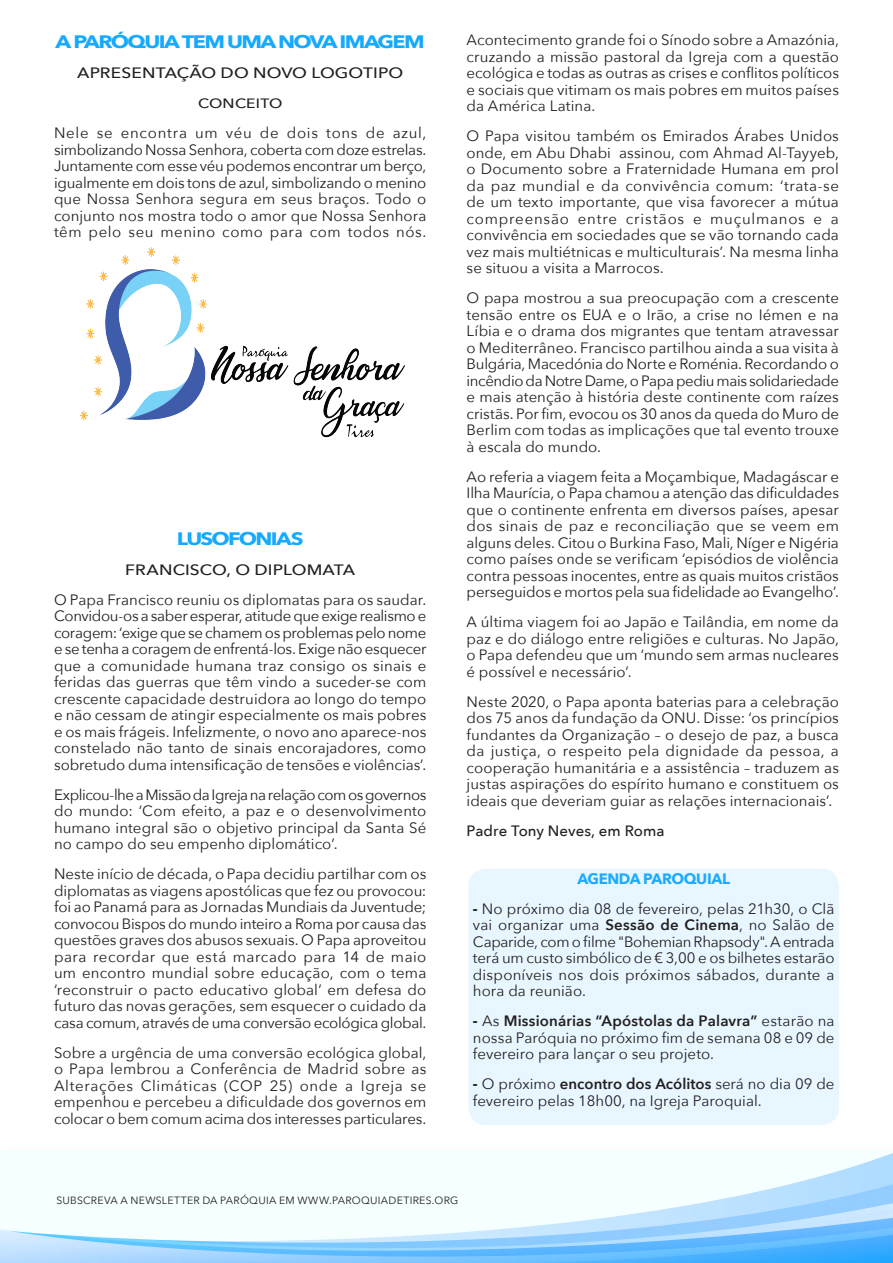
<style>
.page{position:relative;width:893px;height:1263px;background:#fff}
.page>*{position:absolute;margin:0;border:0;box-sizing:border-box;transform-origin:0 0}
.MainText{font:700 18px "Avenir Next";letter-spacing:-.075em;color:#15aafe;scale:1.2 1}
.MainText-2{font:15px/16.5px "Avenir Next";color:#231f20;text-align:justify}
.MainText-3{font:500 15px "Avenir Next";letter-spacing:.005em;color:#231f20;scale:1.16 1}
.MainText-4{font:500 15px "Avenir Next";letter-spacing:.005em;color:#231f20}
.MainText-5{font:700 15px "Avenir Next";letter-spacing:-.025em;color:#1dabff}
.MainText-6{font:500 13.5px "Avenir Next";letter-spacing:.015em;color:#231f20;scale:1.16 1}
.Volume_IssueNo{font:10.5px "Avenir Next";letter-spacing:.025em;color:#231f20}
.s1{font-weight:700}
.s2{font-weight:600}
</style>
<div class="page">
<svg style="left:0;top:1229px;width:893px;height:34px;background:#78c4ff"></svg>
<svg style="left:10px;top:1229px;width:883px;height:27px;background:#8cf"></svg>
<svg style="left:144px;top:1153px;width:749px;height:95px"></svg>
<img style="left:80px;top:247px;width:325px;height:191px">
<div style="left:468px;top:869px;width:371px;height:256px;background:#e8f7ff;border-radius:18px"></div>
<p class="MainText" style="left:56px;top:26px;width:309px">A PARÓQUIA TEM UMA NOVA IMAGEM</p>
<p class="MainText-3" style="left:77px;top:60px;width:283px">APRESENTAÇÃO DO NOVO LOGOTIPO</p>
<p class="MainText-6" style="left:198px;top:92px;width:74px">CONCEITO</p>
<p class="MainText-2" style="left:54px;top:124px;width:374px">Nele se encontra um véu de dois tons de azul, simbolizando Nossa Senhora, coberta com doze estrelas.<br>Juntamente com esse véu podemos encontrar um berço, igualmente em dois tons de azul, simbolizando o menino que Nossa Senhora segura em seus braços. Todo o conjunto nos mostra todo o amor que Nossa Senhora têm pelo seu menino como para com todos nós.</p>
<p class="MainText" style="left:177px;top:523px;width:107px">LUSOFONIAS</p>
<p class="MainText-3" style="left:125px;top:557px;width:200px">FRANCISCO, O DIPLOMATA</p>
<p class="MainText-2" style="left:54px;top:590px;width:374px">O Papa Francisco reuniu os diplomatas para os saudar.<br>Convidou-os a saber esperar, atitude que exige realismo e coragem: ‘exige que se chamem os problemas pelo nome e se tenha a coragem de enfrentá-los. Exige não esquecer que a comunidade humana traz consigo os sinais e feridas das guerras que têm vindo a suceder-se com crescente capacidade destruidora ao longo do tempo e não cessam de atingir especialmente os mais pobres e os mais frágeis. Infelizmente, o novo ano aparece-nos constelado não tanto de sinais encorajadores, como sobretudo duma intensificação de tensões e violências’.</p>
<p class="MainText-2" style="left:54px;top:785px;width:374px">Explicou-lhe a Missão da Igreja na relação com os governos do mundo: ‘Com efeito, a paz e o desenvolvimento humano integral são o objetivo principal da Santa Sé no campo do seu empenho diplomático’.</p>
<p class="MainText-2" style="left:54px;top:865px;width:374px">Neste início de década, o Papa decidiu partilhar com os diplomatas as viagens apostólicas que fez ou provocou: foi ao Panamá para as Jornadas Mundiais da Juventude; convocou Bispos do mundo inteiro a Roma por causa das questões graves dos abusos sexuais. O Papa aproveitou para recordar que está marcado para 14 de maio um encontro mundial sobre educação, com o tema ‘reconstruir o pacto educativo global’ em defesa do futuro das novas gerações, sem esquecer o cuidado da casa comum, através de uma conversão ecológica global.</p>
<p class="MainText-2" style="left:54px;top:1043px;width:374px">Sobre a urgência de uma conversão ecológica global, o Papa lembrou a Conferência de Madrid sobre as Alterações Climáticas (COP 25) onde a Igreja se empenhou e percebeu a dificuldade dos governos em colocar o bem comum acima dos interesses particulares.</p>
<p class="MainText-2" style="left:467px;top:31px;width:374px">Acontecimento grande foi o Sínodo sobre a Amazónia, cruzando a missão pastoral da Igreja com a questão ecológica e todas as outras as crises e conflitos políticos e sociais que vitimam os mais pobres em muitos países da América Latina.</p>
<p class="MainText-2" style="left:467px;top:127px;width:374px">O Papa visitou também os Emirados Árabes Unidos onde, em Abu Dhabi assinou, com Ahmad Al-Tayyeb, o Documento sobre a Fraternidade Humana em prol da paz mundial e da convivência comum: ‘trata-se de um texto importante, que visa favorecer a mútua compreensão entre cristãos e muçulmanos e a convivência em sociedades que se vão tornando cada vez mais multiétnicas e multiculturais’. Na mesma linha se situou a visita a Marrocos.</p>
<p class="MainText-2" style="left:467px;top:289px;width:374px">O papa mostrou a sua preocupação com a crescente tensão entre os EUA e o Irão, a crise no Iémen e na Líbia e o drama dos migrantes que tentam atravessar o Mediterrâneo. Francisco partilhou ainda a sua visita à Bulgária, Macedónia do Norte e Roménia. Recordando o incêndio da Notre Dame, o Papa pediu mais solidariedade e mais atenção à história deste continente com raízes cristãs. Por fim, evocou os 30 anos da queda do Muro de Berlim com todas as implicações que tal evento trouxe à escala do mundo.</p>
<p class="MainText-2" style="left:467px;top:467px;width:374px">Ao referia a viagem feita a Moçambique, Madagáscar e Ilha Maurícia, o Papa chamou a atenção das dificuldades que o continente enfrenta em diversos países, apesar dos sinais de paz e reconciliação que se veem em alguns deles. Citou o Burkina Faso, Mali, Níger e Nigéria como países onde se verificam ‘episódios de violência contra pessoas inocentes, entre as quais muitos cristãos perseguidos e mortos pela sua fidelidade ao Evangelho’.</p>
<p class="MainText-2" style="left:467px;top:613px;width:374px">A última viagem foi ao Japão e Tailândia, em nome da paz e do diálogo entre religiões e culturas. No Japão, o Papa defendeu que um ‘mundo sem armas nucleares é possível e necessário’.</p>
<p class="MainText-2" style="left:467px;top:692px;width:374px">Neste 2020, o Papa aponta baterias para a celebração dos 75 anos da fundação da ONU. Disse: ‘os princípios fundantes da Organização – o desejo de paz, a busca da justiça, o respeito pela dignidade da pessoa, a cooperação humanitária e a assistência – traduzem as justas aspirações do espírito humano e constituem os ideais que deveriam guiar as relações internacionais’.</p>
<p class="MainText-4" style="left:467px;top:818px;width:199px">Padre Tony Neves, em Roma</p>
<p class="MainText-5" style="left:577px;top:865px;width:154px">AGENDA PAROQUIAL</p>
<p class="MainText-2" style="left:473px;top:899px;width:363px"><span class="s1">-</span> No próximo dia 08 de fevereiro, pelas 21h30, o Clã vai organizar uma <span class="s2">Sessão de Cinema</span>, no Salão de Caparide, com o filme "Bohemian Rhapsody". A entrada terá um custo simbólico de € 3,00 e os bilhetes estarão disponíveis nos dois próximos sábados, durante a hora da reunião.</p>
<p class="MainText-2" style="left:473px;top:1012px;width:363px"><span class="s1">-</span> As <span class="s2">Missionárias “Apóstolas da Palavra”</span> estarão na nossa Paróquia no próximo fim de semana 08 e 09 de fevereiro para lançar o seu projeto.</p>
<p class="MainText-2" style="left:473px;top:1075px;width:363px"><span class="s1">-</span> O próximo <span class="s2">encontro dos Acólitos</span> será no dia 09 de fevereiro pelas 18h00, na Igreja Paroquial.</p>
<p class="Volume_IssueNo" style="left:56px;top:1192px;width:403px">SUBSCREVA A NEWSLETTER DA PARÓQUIA EM WWW.PAROQUIADETIRES.ORG</p>
</div>
